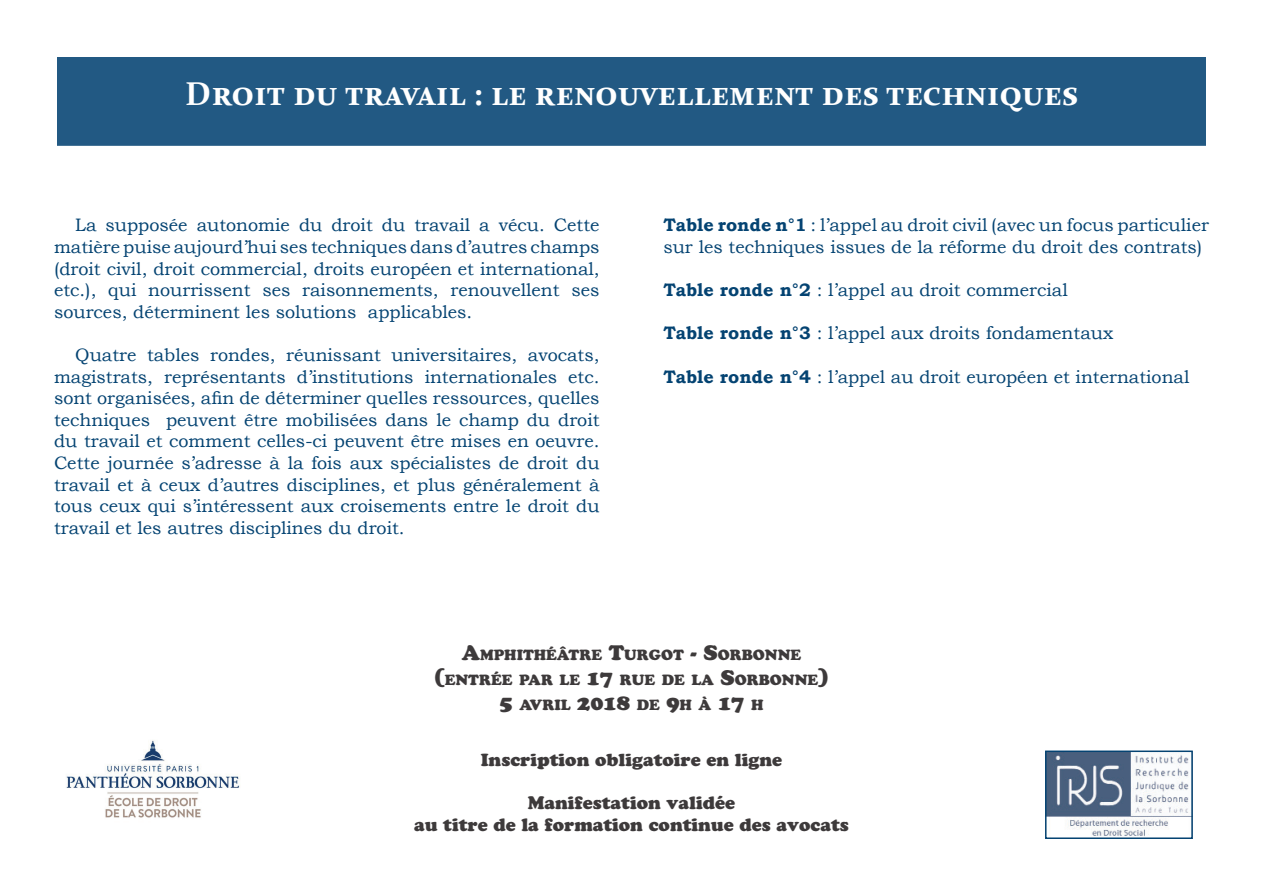
<style>
.page{position:relative;width:1263px;height:893px;background:#fff}
.page>*{position:absolute;margin:0;border:0;box-sizing:border-box;transform-origin:0 0}
.t1{font:700 33px "Constantia";color:#fff}
.t2{font:18px/21.6px "Bookman Old Style";color:#044372;text-align:justify}
.t3{font:18px/21.6px "Cooper Black Std";color:#231f20;text-align:center}
.t4{font:14.7px/25.2px "Cooper Black Std";color:#231f20;text-align:center}
.s1{font-weight:700}
.s2{font-size:21px}
</style>
<div class="page">
<img style="left:66px;top:740px;width:174px;height:78px">
<div style="left:56px;top:56px;width:1151px;height:91px;background:#225983"></div>
<div style="left:54px;top:54px;width:1155px;height:95px;border:3px solid #fff"></div>
<img style="left:1048px;top:753px;width:142px;height:83px">
<div style="left:1045px;top:750px;width:148px;height:89px;border:2px solid #044372"></div>
<h1 class="t1" style="left:185px;top:71px;width:894px">Droit du travail : le renouvellement des techniques</h1>
<p class="t2" style="left:54px;top:214px;width:547px;text-indent:21px">La supposée autonomie du droit du travail a vécu. Cette matière puise aujourd’hui ses techniques dans d’autres champs (droit civil, droit commercial, droits européen et international, etc.), qui nourrissent ses raisonnements, renouvellent ses sources, déterminent les solutions applicables.</p>
<p class="t2" style="left:54px;top:344px;width:547px;text-indent:21px">Quatre tables rondes, réunissant universitaires, avocats, magistrats, représentants d’institutions internationales etc. sont organisées, afin de déterminer quelles ressources, quelles techniques peuvent être mobilisées dans le champ du droit du travail et comment celles-ci peuvent être mises en oeuvre.<br>Cette journée s’adresse à la fois aux spécialistes de droit du travail et à ceux d’autres disciplines, et plus généralement à tous ceux qui s’intéressent aux croisements entre le droit du travail et les autres disciplines du droit.</p>
<p class="t2" style="left:663px;top:214px;width:547px"><span class="s1">Table ronde n°1</span> : l’appel au droit civil (avec un focus particulier sur les techniques issues de la réforme du droit des contrats)</p>
<p class="t2" style="left:663px;top:279px;width:406px"><span class="s1">Table ronde n°2</span> : l’appel au droit commercial</p>
<p class="t2" style="left:663px;top:322px;width:451px"><span class="s1">Table ronde n°3</span> : l’appel aux droits fondamentaux</p>
<p class="t2" style="left:663px;top:366px;width:527px"><span class="s1">Table ronde n°4</span> : l’appel au droit européen et international</p>
<p class="t4" style="left:434px;top:642px;width:397px"><span class="s2">A</span>MPHITHÉÂTRE <span class="s2">T</span>URGOT <span class="s2">- S</span>ORBONNE <span class="s2">(</span>ENTRÉE PAR LE <span class="s2">17</span> RUE DE LA <span class="s2">S</span>ORBONNE<span class="s2">)<br>5</span> AVRIL <span class="s2">2018</span> DE <span class="s2">9</span>H À <span class="s2">17</span> H</p>
<p class="t3" style="left:481px;top:749px;width:303px">Inscription obligatoire en ligne</p>
<p class="t3" style="left:414px;top:792px;width:436px">Manifestation validée<br>au titre de la formation continue des avocats</p>
</div>
